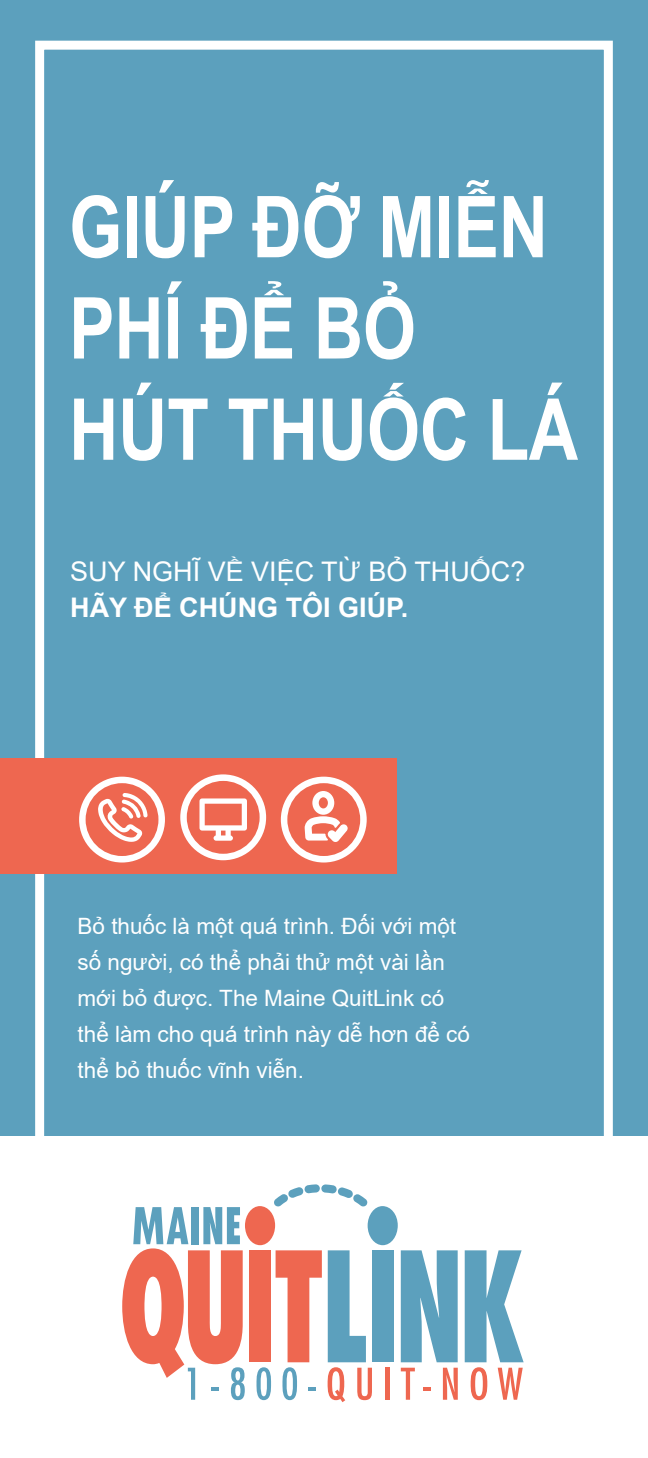
<style>
.page{position:relative;width:648px;height:1458px;background:#fff}
.page>*{position:absolute;margin:0;border:0;box-sizing:border-box;transform-origin:0 0}
.t1{font:700 85.5px/101.2px "Arial";letter-spacing:-.005em;color:#fff;scale:.8 1}
.t2{font:27px "Arial";color:#fff}
.t3{font:700 27px "Arial";color:#fff}
.t4{font:22.5px/36px "Arial";color:#fff}
</style>
<div class="page">
<div style="left:0;top:0;width:648px;height:1136px;background:#5ca0bd"></div>
<div style="left:35px;top:41px;width:578px;height:1121px;border:9px solid #fff"></div>
<div style="left:0;top:758px;width:397px;height:115px;background:#ee6750"></div>
<svg style="left:180px;top:774px;width:86px;height:86px"></svg>
<svg style="left:281px;top:777px;width:86px;height:86px"></svg>
<svg style="left:79px;top:777px;width:86px;height:86px"></svg>
<div style="left:249px;top:1250px;width:22px;height:112px;background:#ee6750"></div>
<div style="left:372px;top:1250px;width:22px;height:112px;background:#5ca0bd"></div>
<svg style="left:401px;top:1250px;width:57px;height:112px;background:#75aec7"></svg>
<div style="left:245px;top:1206px;width:30px;height:39px;background:#ee6750;border-radius:50%"></div>
<div style="left:368px;top:1206px;width:30px;height:39px;background:#5ca0bd;border-radius:50%"></div>
<svg style="left:274px;top:1184px;width:93px;height:23px"></svg>
<svg style="left:256px;top:1250px;width:66px;height:150px"></svg>
<svg style="left:328px;top:1250px;width:44px;height:152px"></svg>
<hr style="left:386px;top:1368px;width:4px;height:32px;background:#ee6750">
<svg style="left:401px;top:1368px;width:14px;height:32px"></svg>
<svg style="left:423px;top:1387px;width:7px;height:3px"></svg>
<svg style="left:443px;top:1368px;width:15px;height:32px"></svg>
<svg style="left:465px;top:1250px;width:59px;height:150px"></svg>
<svg style="left:122px;top:1207px;width:123px;height:193px"></svg>
<p class="t1" style="left:69px;top:178px;width:600px">GIÚP ĐỠ MIỄN<br>PHÍ ĐỂ BỎ</p>
<p class="t1" style="left:69px;top:380px;width:638px">HÚT THUỐC LÁ</p>
<p class="t2" style="left:70px;top:553px;width:457px">SUY NGHĨ VỀ VIỆC TỪ BỎ THUỐC?</p>
<p class="t3" style="left:70px;top:588px;width:340px">HÃY ĐỂ CHÚNG TÔI GIÚP.</p>
<p class="t4" style="left:78px;top:908px;width:394px">Bỏ thuốc là một quá trình. Đối với một số người, có thể phải thử một vài lần mới bỏ được. The Maine QuitLink có thể làm cho quá trình này dễ hơn để có thể bỏ thuốc vĩnh viễn.</p>
</div>
